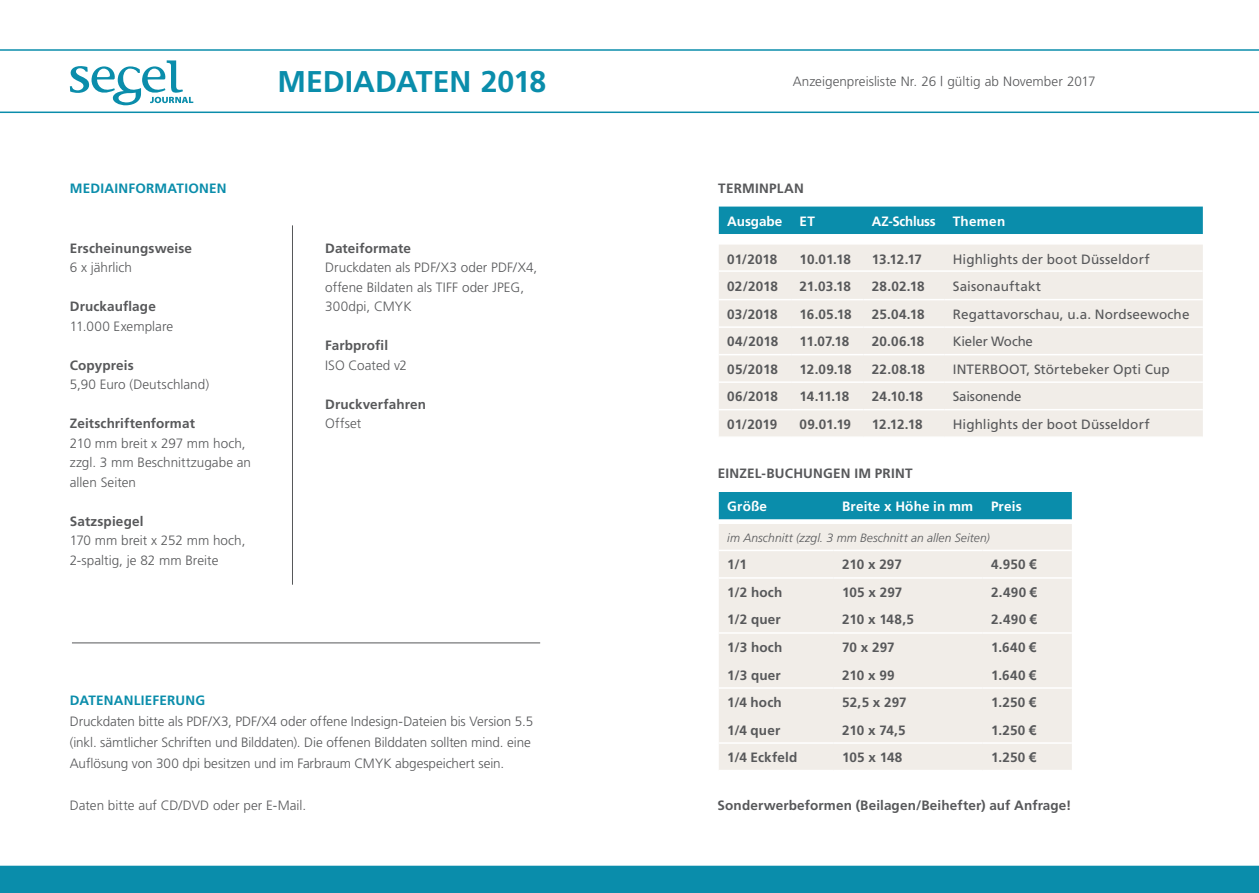
<style>
.page{position:relative;width:1259px;height:893px;background:#fff}
.page>*{position:absolute;margin:0;border:0;box-sizing:border-box;transform-origin:0 0}
.t1{font:700 30px "Frutiger";letter-spacing:-.005em;color:#0a8dab}
.t2{font:300 13.5px/19.5px "Frutiger";color:#57585a}
.t3{font:700 13.5px "Frutiger";letter-spacing:.01em;color:#57585a}
.t4{font:13.5px "Frutiger";letter-spacing:.01em;color:#57585a}
.t5{font:700 13.5px "Frutiger";letter-spacing:.01em;color:#fff}
.t6{font:700 13.5px "Frutiger";letter-spacing:.015em;color:#0a8dab}
.t7{font:13.5px "Frutiger";letter-spacing:-.015em;color:#57585a}
.t8{font:700 13.5px "Frutiger";letter-spacing:-.02em;color:#fff}
.t9{font:13.5px "Frutiger";letter-spacing:-.01em;color:#57585a}
.t10{font:italic 300 12px "Frutiger";letter-spacing:.005em;color:#57585a}
.s1{font-family:"Arial"}
</style>
<div class="page">
<svg style="left:0;top:49px;width:1259px;height:64px"></svg>
<div style="left:719px;top:207px;width:483px;height:27px;background:#0a8dab"></div>
<div style="left:719px;top:245px;width:483px;height:191px;background:#f1ede8"></div>
<hr style="left:719px;top:299px;width:72px;height:1px;background:#fff">
<hr style="left:791px;top:299px;width:72px;height:1px;background:#fff">
<hr style="left:863px;top:299px;width:81px;height:1px;background:#fff">
<hr style="left:944px;top:299px;width:258px;height:1px;background:#fff">
<hr style="left:719px;top:326px;width:72px;height:2px;background:#fff">
<hr style="left:791px;top:326px;width:72px;height:2px;background:#fff">
<hr style="left:863px;top:326px;width:81px;height:2px;background:#fff">
<hr style="left:944px;top:326px;width:258px;height:2px;background:#fff">
<hr style="left:719px;top:354px;width:72px;height:1px;background:#fff">
<hr style="left:791px;top:354px;width:72px;height:1px;background:#fff">
<hr style="left:863px;top:354px;width:81px;height:1px;background:#fff">
<hr style="left:944px;top:354px;width:258px;height:1px;background:#fff">
<hr style="left:719px;top:381px;width:72px;height:2px;background:#fff">
<hr style="left:791px;top:381px;width:72px;height:2px;background:#fff">
<hr style="left:863px;top:381px;width:81px;height:2px;background:#fff">
<hr style="left:944px;top:381px;width:258px;height:2px;background:#fff">
<hr style="left:719px;top:409px;width:72px;height:1px;background:#fff">
<hr style="left:791px;top:409px;width:72px;height:1px;background:#fff">
<hr style="left:863px;top:409px;width:81px;height:1px;background:#fff">
<hr style="left:944px;top:409px;width:258px;height:1px;background:#fff">
<div style="left:719px;top:492px;width:352px;height:28px;background:#0a8dab"></div>
<div style="left:719px;top:524px;width:352px;height:246px;background:#f1ede8"></div>
<hr style="left:719px;top:550px;width:114px;height:1px;background:#fff">
<hr style="left:833px;top:550px;width:149px;height:1px;background:#fff">
<hr style="left:982px;top:550px;width:89px;height:1px;background:#fff">
<hr style="left:719px;top:577px;width:114px;height:2px;background:#fff">
<hr style="left:833px;top:577px;width:149px;height:2px;background:#fff">
<hr style="left:982px;top:577px;width:89px;height:2px;background:#fff">
<hr style="left:719px;top:632px;width:114px;height:2px;background:#fff">
<hr style="left:833px;top:632px;width:149px;height:2px;background:#fff">
<hr style="left:982px;top:632px;width:89px;height:2px;background:#fff">
<hr style="left:719px;top:687px;width:114px;height:2px;background:#fff">
<hr style="left:833px;top:687px;width:149px;height:2px;background:#fff">
<hr style="left:982px;top:687px;width:89px;height:2px;background:#fff">
<hr style="left:719px;top:742px;width:114px;height:2px;background:#fff">
<hr style="left:833px;top:742px;width:149px;height:2px;background:#fff">
<hr style="left:982px;top:742px;width:89px;height:2px;background:#fff">
<svg style="left:70px;top:60px;width:123px;height:45px"></svg>
<hr style="left:292px;top:225px;width:1px;height:360px;background:#57585a">
<hr style="left:72px;top:643px;width:468px;height:1px;background:#57585a">
<div style="left:0;top:866px;width:1259px;height:27px;background:#0a8dab"></div>
<hr style="left:719px;top:270px;width:483px;height:2px;background:#fff">
<h1 class="t1" style="left:277px;top:69px;width:270px">MEDIADATEN 2018</h1>
<p class="t6" style="left:70px;top:183px;width:158px">MEDIAINFORMATIONEN</p>
<p class="t3" style="left:70px;top:243px;width:124px">Erscheinungsweise</p>
<p class="t2" style="left:70px;top:259px;width:64px">6 x jährlich</p>
<p class="t3" style="left:70px;top:301px;width:88px">Druckauflage</p>
<p class="t2" style="left:70px;top:318px;width:105px">11.000 Exemplare</p>
<p class="t3" style="left:70px;top:360px;width:65px">Copypreis</p>
<p class="t2" style="left:70px;top:376px;width:141px">5,90 Euro (Deutschland)</p>
<p class="t3" style="left:70px;top:418px;width:127px">Zeitschriftenformat</p>
<p class="t2" style="left:70px;top:434px;width:183px">210 mm breit x 297 mm hoch, zzgl. 3 mm Beschnittzugabe an allen Seiten</p>
<p class="t3" style="left:70px;top:516px;width:75px">Satzspiegel</p>
<p class="t2" style="left:70px;top:532px;width:177px">170 mm breit x 252 mm hoch,<br>2-spaltig, je 82 mm Breite</p>
<p class="t3" style="left:325px;top:243px;width:87px">Dateiformate</p>
<p class="t2" style="left:325px;top:259px;width:214px">Druckdaten als PDF/X3 oder PDF/X4, offene Bildaten als TIFF oder JPEG,<br>300dpi, CMYK</p>
<p class="t3" style="left:325px;top:340px;width:64px">Farbprofil</p>
<p class="t2" style="left:325px;top:356px;width:83px">ISO Coated v2</p>
<p class="t3" style="left:325px;top:399px;width:102px">Druckverfahren</p>
<p class="t2" style="left:325px;top:415px;width:38px">Offset</p>
<p class="t6" style="left:70px;top:695px;width:137px">DATENANLIEFERUNG</p>
<p class="t2" style="left:70px;top:712px;width:465px;line-height:21px">Druckdaten bitte als PDF/X3, PDF/X4 oder offene Indesign-Dateien bis Version 5.5 (inkl. sämtlicher Schriften und Bilddaten). Die offenen Bilddaten sollten mind. eine<br>Auflösung von 300 dpi besitzen und im Farbraum CMYK abgespeichert sein.</p>
<p class="t2" style="left:70px;top:796px;width:238px">Daten bitte auf CD/DVD oder per E-Mail.</p>
<p class="t2" style="left:792px;top:73px;width:304px">Anzeigenpreisliste Nr. 26 | gültig ab November 2017</p>
<p class="t3" style="left:718px;top:183px;width:87px">TERMINPLAN</p>
<p class="t5" style="left:727px;top:215px;width:57px">Ausgabe</p>
<p class="t5" style="left:799px;top:215px;width:17px">ET</p>
<p class="t8" style="left:872px;top:215px;width:65px">AZ-Schluss</p>
<p class="t5" style="left:952px;top:215px;width:54px">Themen</p>
<p class="t3" style="left:727px;top:253px;width:51px">01/2018</p>
<p class="t3" style="left:799px;top:253px;width:53px">10.01.18</p>
<p class="t3" style="left:872px;top:253px;width:52px">13.12.17</p>
<p class="t4" style="left:952px;top:253px;width:198px">Highlights der boot Düsseldorf</p>
<p class="t3" style="left:727px;top:281px;width:52px">02/2018</p>
<p class="t3" style="left:799px;top:281px;width:53px">21.03.18</p>
<p class="t3" style="left:872px;top:281px;width:54px">28.02.18</p>
<p class="t4" style="left:952px;top:281px;width:90px">Saisonauftakt</p>
<p class="t3" style="left:727px;top:308px;width:52px">03/2018</p>
<p class="t3" style="left:799px;top:308px;width:54px">16.05.18</p>
<p class="t3" style="left:872px;top:308px;width:54px">25.04.18</p>
<p class="t4" style="left:952px;top:308px;width:238px">Regattavorschau, u.a. Nordseewoche</p>
<p class="t3" style="left:727px;top:336px;width:53px">04/2018</p>
<p class="t3" style="left:799px;top:336px;width:51px">11.07.18</p>
<p class="t3" style="left:872px;top:336px;width:54px">20.06.18</p>
<p class="t7" style="left:952px;top:336px;width:82px">Kieler Woche</p>
<p class="t3" style="left:727px;top:363px;width:52px">05/2018</p>
<p class="t3" style="left:799px;top:363px;width:53px">12.09.18</p>
<p class="t3" style="left:872px;top:363px;width:54px">22.08.18</p>
<p class="t4" style="left:952px;top:363px;width:219px">INTERBOOT, Störtebeker Opti Cup</p>
<p class="t3" style="left:727px;top:391px;width:52px">06/2018</p>
<p class="t3" style="left:799px;top:391px;width:51px">14.11.18</p>
<p class="t3" style="left:872px;top:391px;width:53px">24.10.18</p>
<p class="t9" style="left:952px;top:391px;width:70px">Saisonende</p>
<p class="t3" style="left:727px;top:418px;width:51px">01/2019</p>
<p class="t3" style="left:799px;top:418px;width:53px">09.01.19</p>
<p class="t3" style="left:872px;top:418px;width:52px">12.12.18</p>
<p class="t4" style="left:952px;top:418px;width:198px">Highlights der boot Düsseldorf</p>
<p class="t3" style="left:718px;top:468px;width:196px">EINZEL-BUCHUNGEN IM PRINT</p>
<p class="t5" style="left:727px;top:501px;width:41px">Größe</p>
<p class="t5" style="left:842px;top:501px;width:133px">Breite x Höhe in mm</p>
<p class="t5" style="left:991px;top:501px;width:32px">Preis</p>
<p class="t10" style="left:727px;top:533px;width:264px">im Anschnitt (zzgl. 3 mm Beschnitt an allen Seiten)</p>
<p class="t3" style="left:727px;top:559px;width:21px">1/1</p>
<p class="t3" style="left:842px;top:559px;width:61px">210 x 297</p>
<p class="t3" style="left:991px;top:559px;width:47px">4.950 <span class="s1">€</span></p>
<p class="t3" style="left:727px;top:587px;width:57px">1/2 hoch</p>
<p class="t3" style="left:842px;top:587px;width:62px">105 x 297</p>
<p class="t3" style="left:991px;top:587px;width:48px">2.490 <span class="s1">€</span></p>
<p class="t3" style="left:727px;top:614px;width:55px">1/2 quer</p>
<p class="t3" style="left:842px;top:614px;width:73px">210 x 148,5</p>
<p class="t3" style="left:991px;top:614px;width:48px">2.490 <span class="s1">€</span></p>
<p class="t3" style="left:727px;top:642px;width:57px">1/3 hoch</p>
<p class="t3" style="left:842px;top:642px;width:54px">70 x 297</p>
<p class="t3" style="left:991px;top:642px;width:47px">1.640 <span class="s1">€</span></p>
<p class="t3" style="left:727px;top:669px;width:55px">1/3 quer</p>
<p class="t3" style="left:842px;top:669px;width:54px">210 x 99</p>
<p class="t3" style="left:991px;top:669px;width:47px">1.640 <span class="s1">€</span></p>
<p class="t3" style="left:727px;top:697px;width:56px">1/4 hoch</p>
<p class="t3" style="left:842px;top:697px;width:66px">52,5 x 297</p>
<p class="t3" style="left:991px;top:697px;width:47px">1.250 <span class="s1">€</span></p>
<p class="t3" style="left:727px;top:724px;width:54px">1/4 quer</p>
<p class="t3" style="left:842px;top:724px;width:65px">210 x 74,5</p>
<p class="t3" style="left:991px;top:724px;width:47px">1.250 <span class="s1">€</span></p>
<p class="t3" style="left:727px;top:752px;width:71px">1/4 Eckfeld</p>
<p class="t3" style="left:842px;top:752px;width:62px">105 x 148</p>
<p class="t3" style="left:991px;top:752px;width:47px">1.250 <span class="s1">€</span></p>
<p class="t3" style="left:717px;top:800px;width:355px">Sonderwerbeformen (Beilagen/Beihefter) auf Anfrage!</p>
</div>
